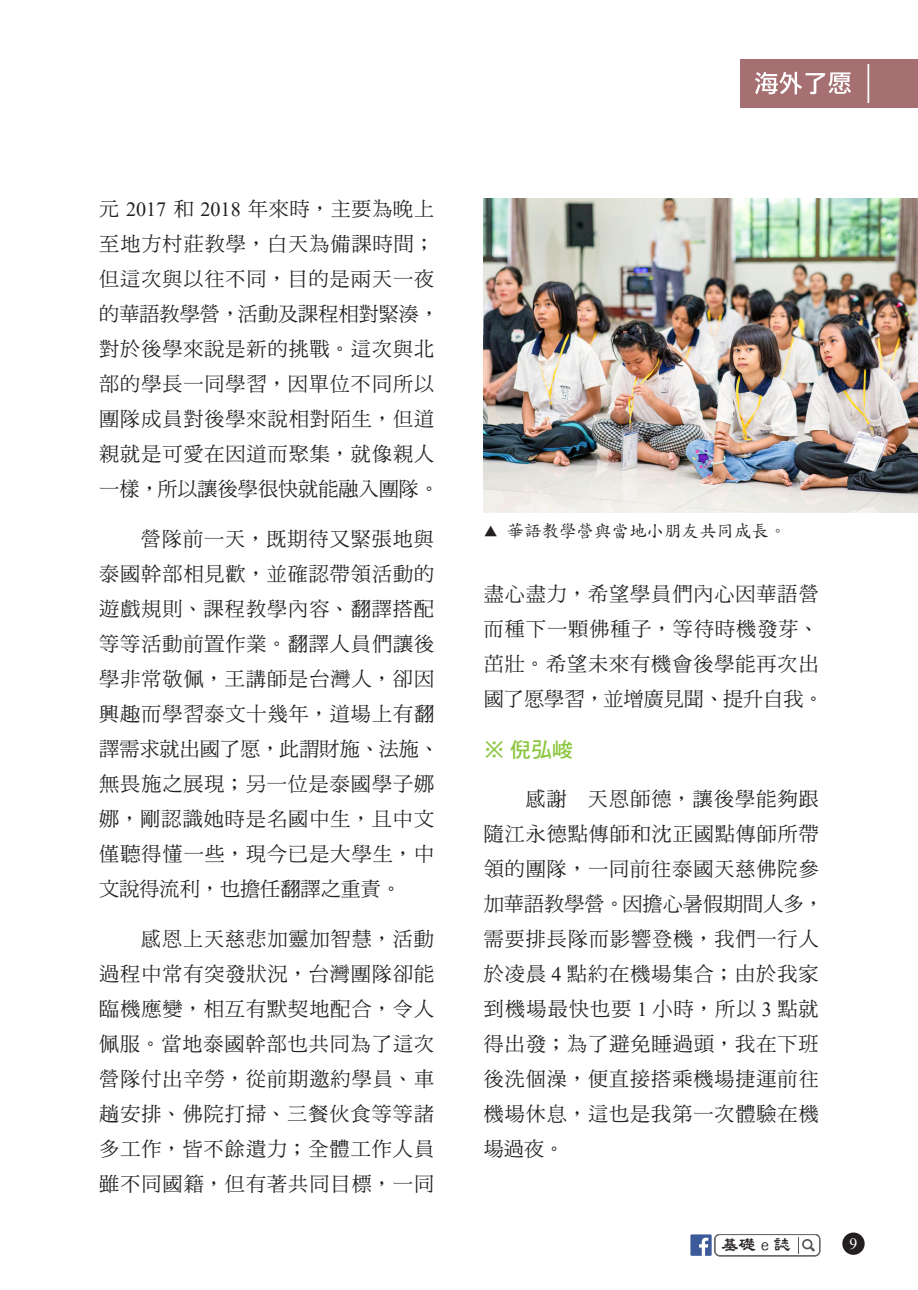
<style>
.page{position:relative;width:918px;height:1290px;background:#fff}
.page>*{position:absolute;margin:0;border:0;box-sizing:border-box;transform-origin:0 0}
._03_內文樣式{font:21px "DF Hei Std W7";color:#8bc63e}
._03_內文樣式-2{font:20.12px/35px "DF Ming Std W5";letter-spacing:.045em;color:#231f20}
.照片說明{font:17.5px "DF Kai Shu Std W5";color:#231f20}
.t1{font:700 17.5px "AR Li Shu B5";color:#231f20}
.t2{font:15.75px "Times New Roman";color:#fff}
.s1{font-family:"Times New Roman"}
.s2{font-size:14px}
</style>
<div class="page">
<div style="left:842px;top:1232px;width:22px;height:23px;background:#231f20;border-radius:50%"></div>
<svg style="left:798px;top:1237px;width:17px;height:16px"></svg>
<div style="left:690px;top:1234px;width:21px;height:22px;background:#3c5a99"></div>
<svg style="left:699px;top:1237px;width:9px;height:19px"></svg>
<div style="left:715px;top:1234px;width:105px;height:22px;border:1px solid #57585a;border-radius:5px"></div>
<div style="left:715px;top:1234px;width:104px;height:21px;border:1px solid #57585a;border-radius:5px"></div>
<div style="left:740px;top:60px;width:178px;height:48px;background:#a66f72"></div>
<hr style="left:867px;top:64px;width:2px;height:39px;background:#fff">
<svg style="left:755px;top:72px;width:96px;height:23px"></svg>
<img style="left:484px;top:198px;width:434px;height:314px">
<p class="_03_內文樣式-2" style="left:99px;top:191px;width:341px">元 <span class="s1">2017</span> 和 <span class="s1">2018</span> 年來時，主要為晚上至地方村莊教學，白天為備課時間；但這次與以往不同，目的是兩天一夜的華語教學營，活動及課程相對緊湊，對於後學來說是新的挑戰。這次與北部的學長一同學習，因單位不同所以團隊成員對後學來說相對陌生，但道親就是可愛在因道而聚集，就像親人一樣，所以讓後學很快就能融入團隊。</p>
<p class="_03_內文樣式-2" style="left:99px;top:521px;width:341px;text-indent:42px">營隊前一天，既期待又緊張地與泰國幹部相見歡，並確認帶領活動的遊戲規則、課程教學內容、翻譯搭配等等活動前置作業。翻譯人員們讓後學非常敬佩，王講師是台灣人，卻因興趣而學習泰文十幾年，道場上有翻譯需求就出國了愿，此謂財施、法施、無畏施之展現；另一位是泰國學子娜娜，剛認識她時是名國中生，且中文僅聽得懂一些，現今已是大學生，中文說得流利，也擔任翻譯之重責。</p>
<p class="_03_內文樣式-2" style="left:99px;top:920px;width:336px;text-align:justify;text-indent:42px">感恩上天慈悲加靈加智慧，活動過程中常有突發狀況，台灣團隊卻能臨機應變，相互有默契地配合，令人佩服。當地泰國幹部也共同為了這次營隊付出辛勞，從前期邀約學員、車趟安排、佛院打掃、三餐伙食等等諸多工作，皆不餘遺力；全體工作人員雖不同國籍，但有著共同目標，一同</p>
<p class="照片說明" style="left:484px;top:521px;width:304px"><span class="s2">▲</span> 華語教學營與當地小朋友共同成長。</p>
<p class="_03_內文樣式-2" style="left:484px;top:576px;width:341px">盡心盡力，希望學員們內心因華語營而種下一顆佛種子，等待時機發芽、茁壯。希望未來有機會後學能再次出國了愿學習，並增廣見聞、提升自我。</p>
<p class="_03_內文樣式" style="left:484px;top:738px;width:91px">※ 倪弘峻</p>
<p class="_03_內文樣式-2" style="left:484px;top:781px;width:341px;text-indent:42px">感謝　天恩師德，讓後學能夠跟隨江永德點傳師和沈正國點傳師所帶領的團隊，一同前往泰國天慈佛院參加華語教學營。因擔心暑假期間人多，需要排長隊而影響登機，我們一行人於凌晨 <span class="s1">4</span> 點約在機場集合；由於我家到機場最快也要 <span class="s1">1</span> 小時，所以 <span class="s1">3</span> 點就得出發；為了避免睡過頭，我在下班後洗個澡，便直接搭乘機場捷運前往機場休息，這也是我第一次體驗在機場過夜。</p>
<p class="t1" style="left:721px;top:1236px;width:71px">基礎e誌</p>
<p class="t2" style="left:849px;top:1232px;width:9px">9</p>
</div>
